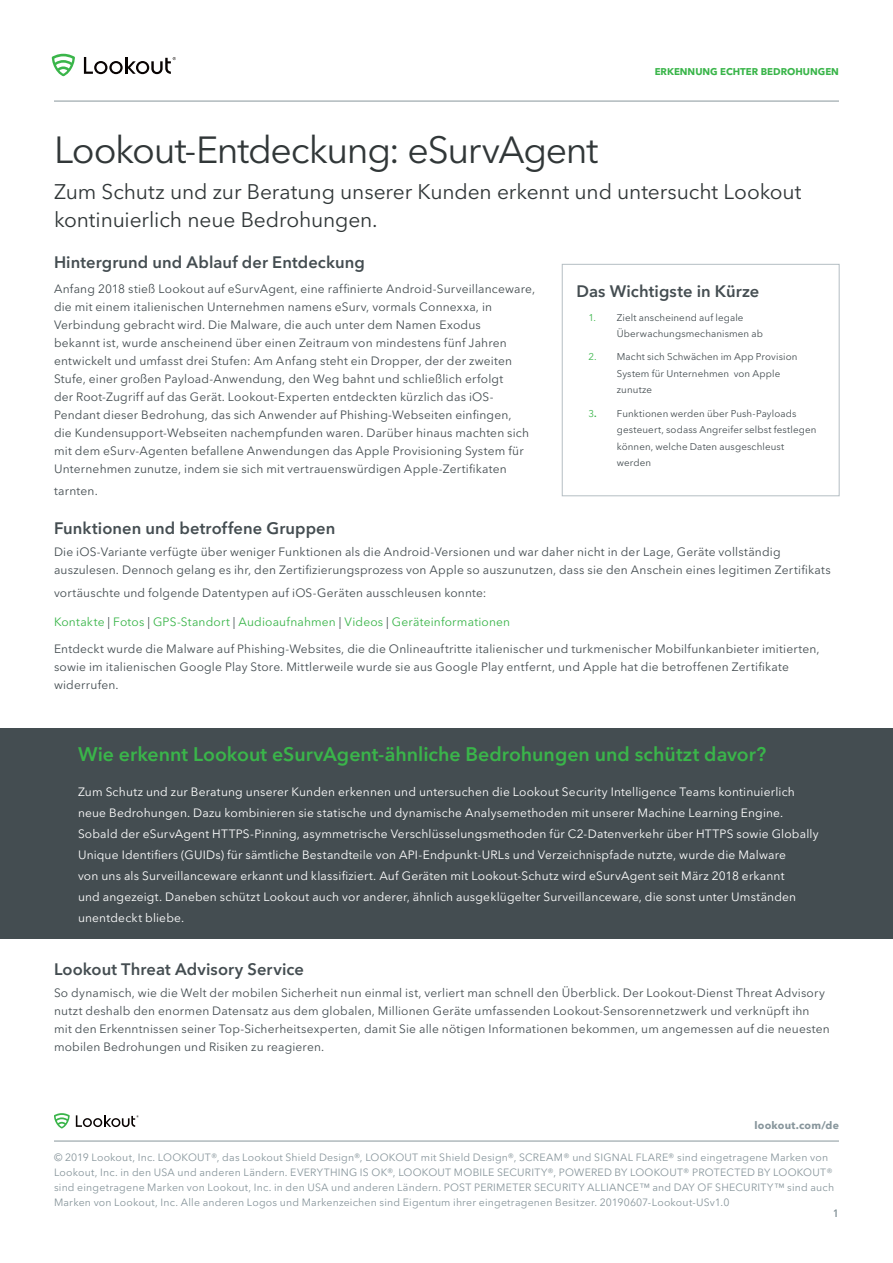
<style>
.page{position:relative;width:893px;height:1263px;background:#fff}
.page>*{position:absolute;margin:0;border:0;box-sizing:border-box;transform-origin:0 0}
.Headerline{font:37.5px "Avenir Next LT Pro";letter-spacing:-.035em;color:#313738}
.Subhead{font:21px/28.5px "Avenir Next LT Pro";letter-spacing:-.005em;color:#313738}
.BodyCopy_SubHeader{font:600 19.5px "Avenir Next LT Pro";color:#3ab54a}
.BodyCopy_SubHeader-2{font:600 16.5px "Avenir Next LT Pro";letter-spacing:.005em;color:#444d51}
.BodyCopy{font:12px/18px "Avenir Next LT Pro";letter-spacing:.015em;color:#444d51}
.BodyCopy_SubHeader-3{font:12px/21px "Avenir Next LT Pro";letter-spacing:.015em;color:#fff}
.BodyCopy-2{font:12px "Avenir Next LT Pro";letter-spacing:.015em;color:#3ab54a}
.t1{font:10.5px/15px "Avenir Next LT Pro";letter-spacing:.02em;color:#88969c}
.t2{font:700 10.5px "Avenir Next LT Pro";letter-spacing:.02em;color:#88969c}
.SideNote_BulletPoint{font:9.75px/16.5px "Avenir Next LT Pro";letter-spacing:.01em;color:#444d51}
.t3{font:700 9.75px "Avenir Next LT Pro";color:#3ab54a}
.s1{color:#444d51}
.s2{color:#3ab54a}
.s3{font-weight:600;color:#3ab54a}
</style>
<div class="page">
<svg style="left:54px;top:1113px;width:16px;height:15px"></svg>
<svg style="left:76px;top:1115px;width:63px;height:12px"></svg>
<hr style="left:54px;top:1141px;width:785px;height:1px;background:#88969c">
<div style="left:0;top:728px;width:893px;height:211px;background:#444d51"></div>
<div style="left:562px;top:264px;width:277px;height:232px;background:#fff;border:1px solid #b5bec3"></div>
<hr style="left:54px;top:101px;width:785px;height:1px;background:#88969c">
<svg style="left:52px;top:54px;width:23px;height:22px"></svg>
<svg style="left:84px;top:57px;width:92px;height:17px"></svg>
<p class="t3" style="left:655px;top:65px;width:186px">ERKENNUNG ECHTER BEDROHUNGEN</p>
<p class="Headerline" style="left:54px;top:128px;width:546px">Lookout-Entdeckung: eSurvAgent</p>
<p class="Subhead" style="left:54px;top:177px;width:749px">Zum Schutz und zur Beratung unserer Kunden erkennt und untersucht Lookout kontinuierlich neue Bedrohungen.</p>
<p class="BodyCopy_SubHeader-2" style="left:54px;top:252px;width:313px">Hintergrund und Ablauf der Entdeckung</p>
<p class="BodyCopy" style="left:54px;top:279px;width:483px">Anfang 2018 stieß Lookout auf eSurvAgent, eine raffinierte Android-Surveillanceware, die mit einem italienischen Unternehmen namens eSurv, vormals Connexxa, in Verbindung gebracht wird. Die Malware, die auch unter dem Namen Exodus<br>bekannt ist, wurde anscheinend über einen Zeitraum von mindestens fünf Jahren entwickelt und umfasst drei Stufen: Am Anfang steht ein Dropper, der der zweiten Stufe, einer großen Payload-Anwendung, den Weg bahnt und schließlich erfolgt<br>der Root-Zugriff auf das Gerät. Lookout-Experten entdeckten kürzlich das iOS-Pendant dieser Bedrohung, das sich Anwender auf Phishing-Webseiten einfingen,<br>die Kundensupport-Webseiten nachempfunden waren. Darüber hinaus machten sich mit dem eSurv-Agenten befallene Anwendungen das Apple Provisioning System für Unternehmen zunutze, indem sie sich mit vertrauenswürdigen Apple-Zertifikaten</p>
<p class="BodyCopy" style="left:54px;top:482px;width:45px">tarnten.</p>
<p class="BodyCopy_SubHeader-2" style="left:54px;top:518px;width:283px">Funktionen und betroffene Gruppen</p>
<p class="BodyCopy" style="left:54px;top:543px;width:778px">Die iOS-Variante verfügte über weniger Funktionen als die Android-Versionen und war daher nicht in der Lage, Geräte vollständig auszulesen. Dennoch gelang es ihr, den Zertifizierungsprozess von Apple so auszunutzen, dass sie den Anschein eines legitimen Zertifikats</p>
<p class="BodyCopy" style="left:54px;top:584px;width:434px">vortäuschte und folgende Datentypen auf iOS-Geräten ausschleusen konnte:</p>
<p class="BodyCopy-2" style="left:54px;top:615px;width:458px">Kontakte <span class="s1">|</span> Fotos <span class="s1">|</span> GPS-Standort <span class="s1">|</span> Audioaufnahmen <span class="s1">|</span> Videos <span class="s1">|</span> Geräteinformationen</p>
<p class="BodyCopy" style="left:54px;top:640px;width:767px">Entdeckt wurde die Malware auf Phishing-Websites, die die Onlineauftritte italienischer und turkmenischer Mobilfunkanbieter imitierten, sowie im italienischen Google Play Store. Mittlerweile wurde sie aus Google Play entfernt, und Apple hat die betroffenen Zertifikate widerrufen.</p>
<p class="BodyCopy_SubHeader-2" style="left:576px;top:282px;width:185px">Das Wichtigste in Kürze</p>
<p class="SideNote_BulletPoint" style="left:617px;top:309px;width:148px;text-indent:-28px"><span class="s2">1.</span> Zielt anscheinend auf legale<br>Überwachungsmechanismen ab</p>
<p class="SideNote_BulletPoint" style="left:617px;top:349px;width:182px;text-indent:-28px"><span class="s2">2.</span> Macht sich Schwächen im App Provision<br>System für Unternehmen von Apple zunutze</p>
<p class="SideNote_BulletPoint" style="left:617px;top:405px;width:201px;text-indent:-28px"><span class="s2">3</span><span class="s3">.</span> Funktionen werden über Push-Payloads gesteuert, sodass Angreifer selbst festlegen können, welche Daten ausgeschleust werden</p>
<p class="BodyCopy_SubHeader" style="left:78px;top:743px;width:690px">Wie erkennt Lookout eSurvAgent-ähnliche Bedrohungen und schützt davor?</p>
<p class="BodyCopy_SubHeader-3" style="left:78px;top:781px;width:742px">Zum Schutz und zur Beratung unserer Kunden erkennen und untersuchen die Lookout Security Intelligence Teams kontinuierlich neue Bedrohungen. Dazu kombinieren sie statische und dynamische Analysemethoden mit unserer Machine Learning Engine.<br>Sobald der eSurvAgent HTTPS-Pinning, asymmetrische Verschlüsselungsmethoden für C2-Datenverkehr über HTTPS sowie Globally Unique Identifiers (GUIDs) für sämtliche Bestandteile von API-Endpunkt-URLs und Verzeichnispfade nutzte, wurde die Malware<br>von uns als Surveillanceware erkannt und klassifiziert. Auf Geräten mit Lookout-Schutz wird eSurvAgent seit März 2018 erkannt<br>und angezeigt. Daneben schützt Lookout auch vor anderer, ähnlich ausgeklügelter Surveillanceware, die sonst unter Umständen unentdeckt bliebe.</p>
<p class="BodyCopy_SubHeader-2" style="left:54px;top:959px;width:252px">Lookout Threat Advisory Service</p>
<p class="BodyCopy" style="left:54px;top:984px;width:777px">So dynamisch, wie die Welt der mobilen Sicherheit nun einmal ist, verliert man schnell den Überblick. Der Lookout-Dienst Threat Advisory nutzt deshalb den enormen Datensatz aus dem globalen, Millionen Geräte umfassenden Lookout-Sensorennetzwerk und verknüpft ihn mit den Erkenntnissen seiner Top-Sicherheitsexperten, damit Sie alle nötigen Informationen bekommen, um angemessen auf die neuesten mobilen Bedrohungen und Risiken zu reagieren.</p>
<p class="t2" style="left:754px;top:1118px;width:86px">lookout.com/de</p>
<p class="t1" style="left:54px;top:1150px;width:782px">© 2019 Lookout, Inc. LOOKOUT®, das Lookout Shield Design®, LOOKOUT mit Shield Design®, SCREAM® und SIGNAL FLARE® sind eingetragene Marken von Lookout, Inc. in den USA und anderen Ländern. EVERYTHING IS OK®, LOOKOUT MOBILE SECURITY®, POWERED BY LOOKOUT® PROTECTED BY LOOKOUT® sind eingetragene Marken von Lookout, Inc. in den USA und anderen Ländern. POST PERIMETER SECURITY ALLIANCE™ and DAY OF SHECURITY™ sind auch Marken von Lookout, Inc. Alle anderen Logos und Markenzeichen sind Eigentum ihrer eingetragenen Besitzer. 20190607-Lookout-USv1.0</p>
<p class="t1" style="left:833px;top:1206px;width:8px">1</p>
</div>
